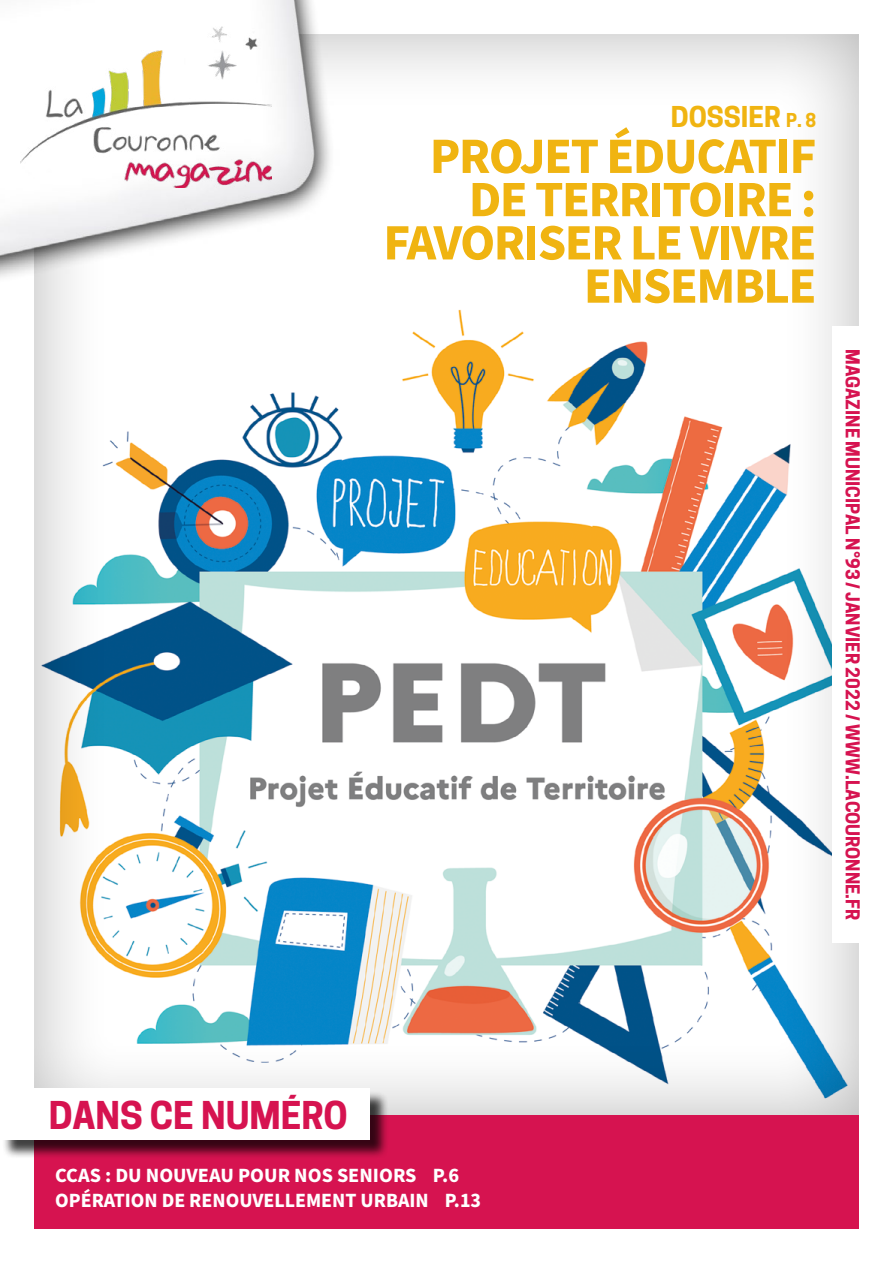
<style>
.page{position:relative;width:893px;height:1263px;background:#fff}
.page>*{position:absolute;margin:0;border:0;box-sizing:border-box;transform-origin:0 0}
.t1{font:700 51px/43.2px "Source Sans Pro";letter-spacing:-.03em;color:#f0b411;text-align:right}
.t2{font:700 36px "Cooper Hewitt";color:#d61350}
.t3{font:700 27px "Cooper Hewitt";color:#f0b411}
.t4{font:700 20.25px/24.3px "Source Sans Pro";color:#fff}
.t5{font:700 18px "Cooper Hewitt";color:#d61350}
.s1{font-size:18px}
</style>
<div class="page">
<div style="left:21px;top:25px;width:851px;height:1090px;background:#000;opacity:.3"></div>
<img style="left:0;top:0;width:427px;height:313px">
<div style="left:34px;top:1115px;width:825px;height:114px;background:#d61350"></div>
<img style="left:21px;top:26px;width:250px;height:162px">
<div style="left:2px;top:1091px;width:387px;height:68px;background:#000;opacity:.75"></div>
<div style="left:0;top:1089px;width:370px;height:51px;background:#fff"></div>
<div style="left:832px;top:326px;width:27px;height:617px;background:#fff"></div>
<h3 class="t3" style="left:671px;top:101px;width:147px">DOSSIER <span class="s1">P. 8</span></h3>
<h1 class="t1" style="left:383px;top:136px;width:435px">PROJET ÉDUCATIF<br>DE TERRITOIRE :<br>FAVORISER LE VIVRE<br>ENSEMBLE</h1>
<p class="t5" style="left:863px;top:349px;width:573px;rotate:90deg">MAGAZINE MUNICIPAL N°93 / JANVIER 2022 / WWW.LACOURONNE.FR</p>
<h2 class="t2" style="left:49px;top:1094px;width:300px">DANS CE NUMÉRO</h2>
<p class="t4" style="left:55px;top:1164px;width:427px">CCAS : DU NOUVEAU POUR NOS SENIORS P.6<br>OPÉRATION DE RENOUVELLEMENT URBAIN P.13</p>
</div>
